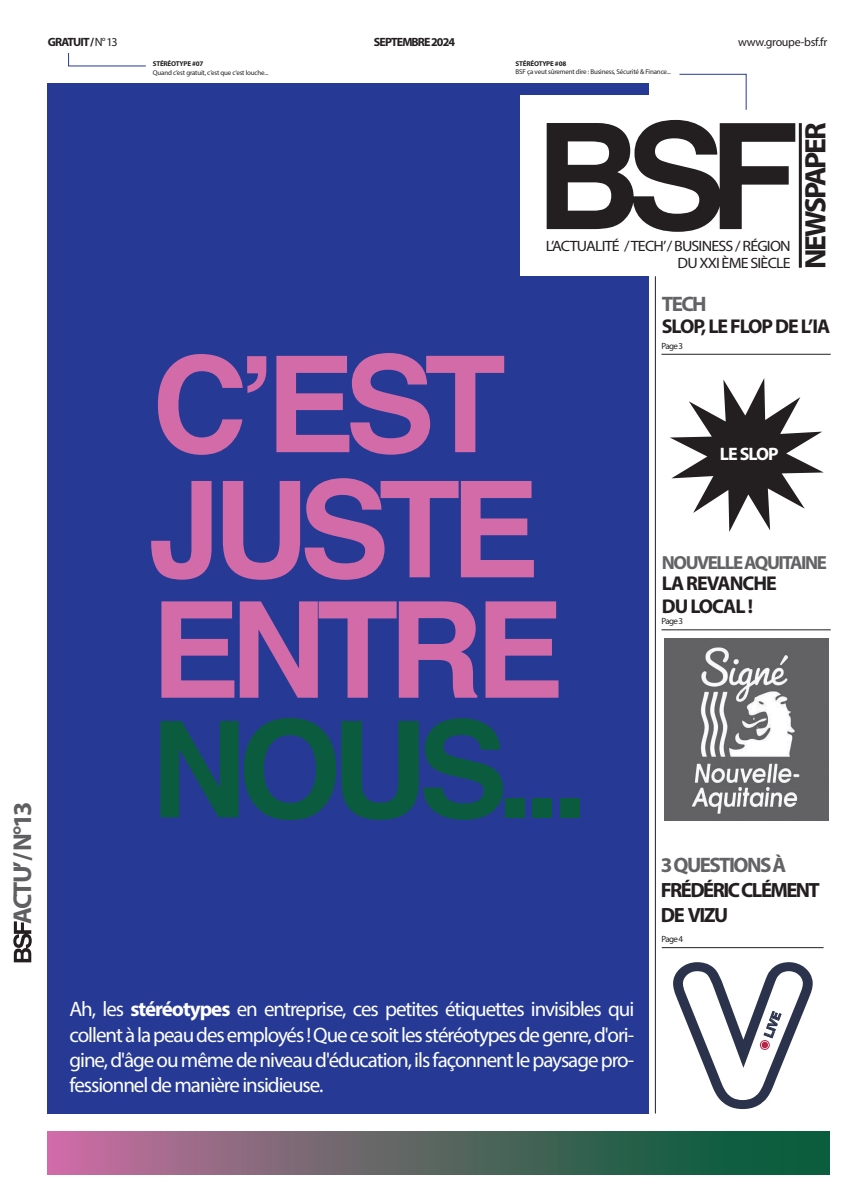
<style>
.page{position:relative;width:841px;height:1191px;background:#fff}
.page>*{position:absolute;margin:0;border:0;box-sizing:border-box;transform-origin:0 0}
.t1{font:700 29.7px "Myriad Pro";letter-spacing:-.075em;color:#231f20}
.t2{font:700 25.9px "Myriad Pro";letter-spacing:-.075em;color:#5f5f62}
.t3{font:21px/25.2px "Myriad Pro";letter-spacing:-.05em;color:#fff;text-align:justify}
.t4{font:700 21px "Myriad Pro";letter-spacing:-.075em;color:#636366}
.t5{font:700 20.7px/24.6px "Myriad Pro";letter-spacing:-.075em;color:#231f20}
.t6{font:700 20px/23px "Myriad Pro";letter-spacing:-.05em;color:#231f20}
.t7{font:700 19px "Myriad Pro";letter-spacing:-.075em;color:#636366}
.t8{font:700 18px "Myriad Pro";letter-spacing:-.05em;color:#fff}
.t9{font:15px/17px "Myriad Pro";letter-spacing:-.05em;color:#231f20;text-align:right;scale:1.07 1}
.t10{font:700 12px "Myriad Pro";letter-spacing:-.075em;color:#231f20}
.t11{font:12px "Myriad Pro";letter-spacing:-.025em;color:#231f20}
.t12{font:700 11.9px "Helvetica";color:#2b334c}
.t13{font:9px "Myriad Pro";letter-spacing:-.075em;color:#231f20}
.t14{font:7px "Myriad Pro";letter-spacing:-.025em;color:#231f20}
.t15{font:700 7px "Myriad Pro";letter-spacing:-.025em;color:#231f20}
.s1{font-weight:400}
.s2{font-weight:700}
</style>
<div class="page">
<div style="left:47px;top:84px;width:602px;height:1030px;background:#263a95"></div>
<div style="left:520px;top:96px;width:319px;height:180px;background:#fff"></div>
<svg style="left:13px;top:921px;width:19px;height:41px"></svg>
<hr style="left:655px;top:276px;width:1px;height:837px;background:#231f20">
<hr style="left:661px;top:629px;width:170px;height:1px;background:#231f20">
<div style="left:48px;top:1131px;width:781px;height:43px;background:linear-gradient(to right,#c46e9c,#005c30)"></div>
<hr style="left:799px;top:123px;width:3px;height:145px;background:#231f20">
<svg style="left:547px;top:120px;width:248px;height:112px"></svg>
<hr style="left:661px;top:354px;width:170px;height:1px;background:#231f20">
<hr style="left:662px;top:947px;width:162px;height:1px;background:#231f20">
<svg style="left:158px;top:354px;width:108px;height:101px"></svg>
<svg style="left:276px;top:353px;width:228px;height:101px"></svg>
<svg style="left:151px;top:481px;width:61px;height:98px"></svg>
<svg style="left:223px;top:478px;width:311px;height:102px"></svg>
<svg style="left:161px;top:601px;width:73px;height:96px"></svg>
<svg style="left:240px;top:601px;width:237px;height:96px"></svg>
<svg style="left:486px;top:601px;width:72px;height:96px"></svg>
<svg style="left:161px;top:718px;width:342px;height:102px"></svg>
<div style="left:505px;top:797px;width:20px;height:20px;background:#0b5c3e"></div>
<div style="left:533px;top:797px;width:19px;height:20px;background:#0b5c3e"></div>
<div style="left:560px;top:797px;width:20px;height:20px;background:#0b5c3e"></div>
<svg style="left:670px;top:378px;width:154px;height:154px"></svg>
<svg style="left:68px;top:53px;width:78px;height:13px"></svg>
<svg style="left:679px;top:74px;width:67px;height:36px"></svg>
<img style="left:664px;top:638px;width:164px;height:182px">
<svg style="left:673px;top:962px;width:140px;height:147px"></svg>
<p class="t10" style="left:48px;top:34px;width:71px">GRATUIT / <span class="s1">N° 13</span></p>
<p class="t10" style="left:374px;top:34px;width:83px">SEPTEMBRE 2024</p>
<p class="t11" style="left:738px;top:35px;width:91px">www.groupe-bsf.fr</p>
<p class="t15" style="left:153px;top:59px;width:52px">STÉRÉOTYPE #07</p>
<p class="t14" style="left:153px;top:68px;width:117px">Quand c’est gratuit, c’est que c’est louche...</p>
<p class="t15" style="left:516px;top:59px;width:52px">STÉRÉOTYPE #08</p>
<p class="t14" style="left:516px;top:68px;width:157px">BSF ça veut sûrement dire : Business, Sécurité &amp; Finance...</p>
<p class="t9" style="left:546px;top:237px;width:230px">L’ACTUALITÉ / TECH’/ BUSINESS / RÉGION<br>DU XXI ÈME SIÈCLE</p>
<p class="t4" style="left:662px;top:290px;width:46px">TECH</p>
<h1 class="t1" style="left:796px;top:269px;width:148px;rotate:-90deg">NEWSPAPER</h1>
<p class="t6" style="left:662px;top:314px;width:170px">SLOP, LE FLOP DE L’IA</p>
<p class="t13" style="left:662px;top:340px;width:23px">Page 3</p>
<p class="t8" style="left:720px;top:442px;width:60px">LE SLOP</p>
<p class="t7" style="left:662px;top:550px;width:167px">NOUVELLE AQUITAINE</p>
<p class="t6" style="left:662px;top:571px;width:117px">LA REVANCHE<br>DU LOCAL !</p>
<p class="t13" style="left:662px;top:615px;width:23px">Page 3</p>
<p class="t2" style="left:6px;top:924px;width:124px;rotate:-90deg">ACTU’/ N°13</p>
<p class="t3" style="left:70px;top:996px;width:566px">Ah, les <span class="s2">stéréotypes</span> en entreprise, ces petites étiquettes invisibles qui collent à la peau des employés ! Que ce soit les stéréotypes de genre, d'ori&shy;gine, d'âge ou même de niveau d'éducation, ils façonnent le paysage pro&shy;fessionnel de manière insidieuse.</p>
<p class="t4" style="left:661px;top:850px;width:127px">3 QUESTIONS À</p>
<p class="t5" style="left:661px;top:877px;width:161px">FRÉDÉRIC CLÉMENT<br>DE VIZU</p>
<p class="t13" style="left:662px;top:933px;width:23px">Page 4</p>
<p class="t12" style="left:759px;top:1033px;width:28px;rotate:-70deg">LIVE</p>
</div>
